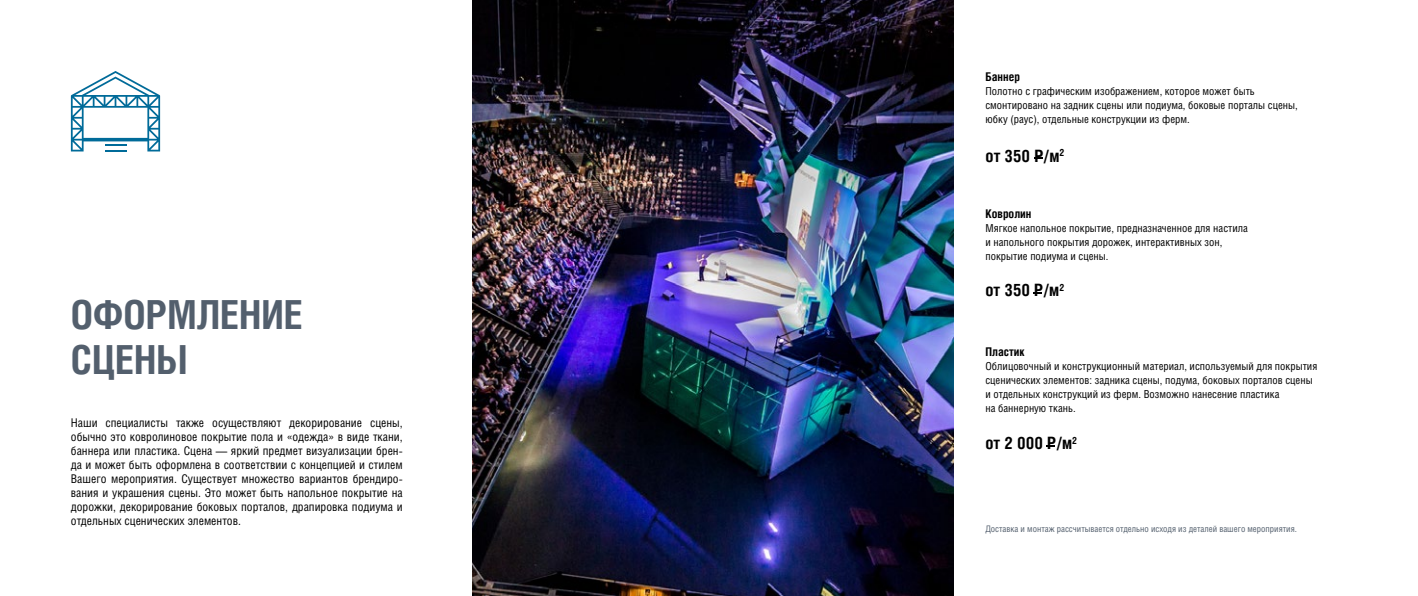
<style>
.page{position:relative;width:1418px;height:596px;background:#fff}
.page>*{position:absolute;margin:0;border:0;box-sizing:border-box;transform-origin:0 0}
.t1{font:700 40px/45px "Helios Cond C";color:#535f6d}
.t2{font:700 17px "Helios Cond C";color:#000}
.t3{font:12px/14px "Helios Cond C";color:#000;text-align:justify}
.t4{font:700 12px "Helios Cond C";color:#000}
.t5{font:11px/14px "Helios Cond C";color:#000}
.t6{font:9px "Helios Cond C";color:#535f6d}
</style>
<div class="page">
<hr style="left:1414px;top:207px;width:3px;height:187px;background:#000">
<svg style="left:71px;top:71px;width:89px;height:80px"></svg>
<img style="left:473px;top:0;width:480px;height:595px">
<svg style="left:1034px;top:157px;width:8px;height:2px"></svg>
<svg style="left:1033px;top:292px;width:8px;height:2px"></svg>
<h1 class="t1" style="left:71px;top:291px;width:233px">ОФОРМЛЕНИЕ<br>СЦЕНЫ</h1>
<p class="t3" style="left:71px;top:415px;width:333px">Наши специалисты также осуществляют декорирование сцены, обычно это ковролиновое покрытие пола и «одежда» в виде ткани, баннера или пластика. Сцена — яркий предмет визуализации брен&shy;да и может быть оформлена в соответствии с концепцией и стилем Вашего мероприятия. Существует множество вариантов брендиро&shy;вания и украшения сцены. Это может быть напольное покрытие на дорожки, декорирование боковых порталов, драпировка подиума и отдельных сценических элементов.</p>
<p class="t4" style="left:985px;top:69px;width:36px">Баннер</p>
<p class="t5" style="left:985px;top:83px;width:314px">Полотно с графическим изображением, которое может быть смонтировано на задник сцены или подиума, боковые порталы сцены, юбку (раус), отдельные конструкции из ферм.</p>
<h2 class="t2" style="left:985px;top:145px;width:80px">от 350 Р/м<sup>2</sup></h2>
<p class="t4" style="left:985px;top:207px;width:47px">Ковролин</p>
<p class="t5" style="left:985px;top:221px;width:264px">Мягкое напольное покрытие, предназначенное для настила и напольного покрытия дорожек, интерактивных зон, покрытие подиума и сцены.</p>
<h2 class="t2" style="left:985px;top:280px;width:80px">от 350 Р/м<sup>2</sup></h2>
<p class="t4" style="left:985px;top:344px;width:41px">Пластик</p>
<p class="t5" style="left:985px;top:358px;width:333px">Облицовочный и конструкционный материал, используемый для покрытия сценических элементов: задника сцены, подума, боковых порталов сцены и отдельных конструкций из ферм. Возможно нанесение пластика<br>на баннерную ткань.</p>
<h2 class="t2" style="left:985px;top:432px;width:93px">от 2 000 Р/м<sup>2</sup></h2>
<p class="t6" style="left:985px;top:523px;width:313px">Доставка и монтаж рассчитывается отдельно исходя из деталей вашего мероприятия.</p>
</div>
